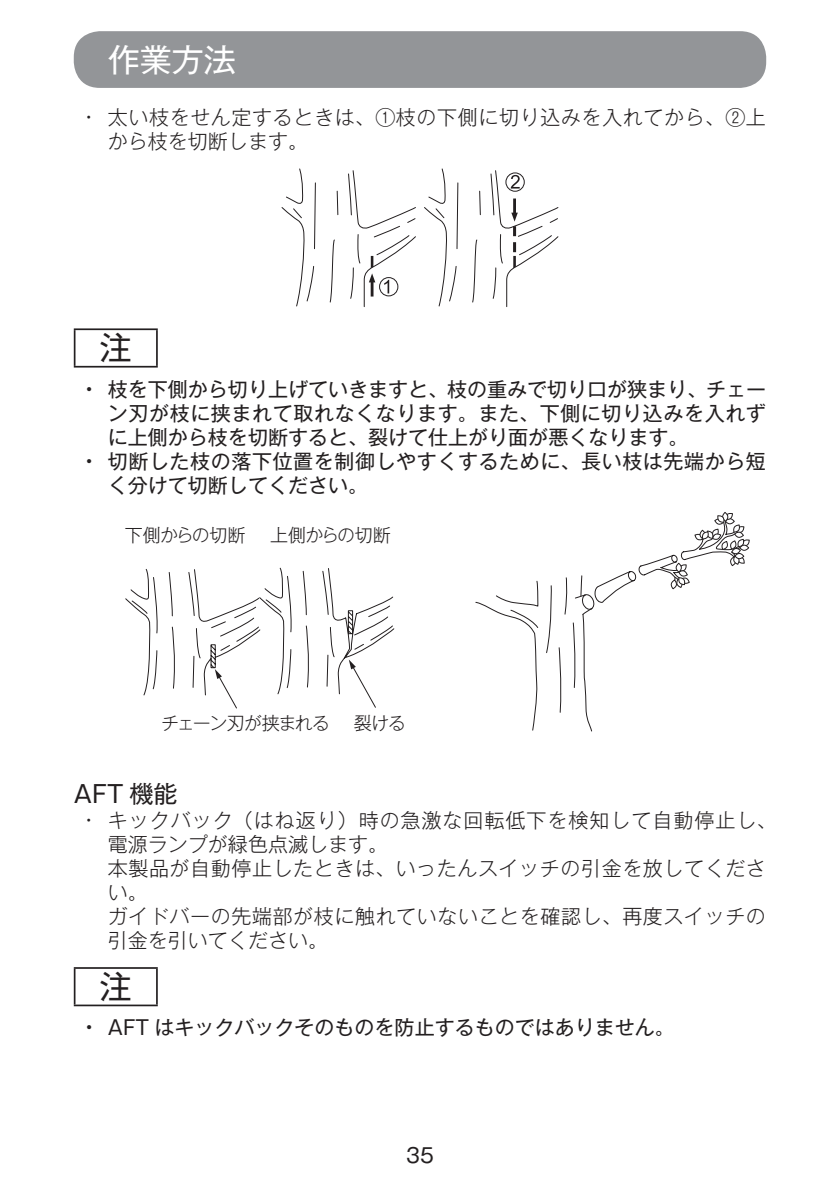
<style>
.page{position:relative;width:840px;height:1191px;background:#fff}
.page>*{position:absolute;margin:0;border:0;box-sizing:border-box;transform-origin:0 0}
.t1{font:32px "Gothic MB101 Pro";color:#fff}
.t2{font:32px "Gothic MB101 Pro";color:#231f20}
.t3{font:24px "Gothic MB101 Pro";color:#231f20}
.t4{font:300 20px/24px "Gothic MB101 Pro";letter-spacing:.03em;color:#231f20}
.t5{font:20px/24px "Gothic MB101 Pro";color:#231f20;text-align:justify}
.t6{font:20px/24px "Gothic MB101 Pro";letter-spacing:.03em;color:#231f20}
.t7{font:18px "Gothic MB101 Pro Light 90 msp RKSJ H";letter-spacing:-.04em;color:#231f20}
.t8{font:18px "Gothic MB101 Pro Light 90 msp RKSJ H";letter-spacing:-.07em;color:#231f20}
.s1{font-weight:500}
</style>
<div class="page">
<div style="left:74px;top:31px;width:691px;height:57px;background:#939598;border-radius:26px"></div>
<svg style="left:281px;top:168px;width:35px;height:139px"></svg>
<svg style="left:329px;top:239px;width:6px;height:64px"></svg>
<svg style="left:336px;top:191px;width:2px;height:24px"></svg>
<svg style="left:424px;top:168px;width:34px;height:139px"></svg>
<svg style="left:472px;top:239px;width:5px;height:64px"></svg>
<svg style="left:479px;top:191px;width:1px;height:24px"></svg>
<svg style="left:348px;top:170px;width:68px;height:137px"></svg>
<svg style="left:490px;top:170px;width:69px;height:137px"></svg>
<div style="left:379px;top:277px;width:19px;height:19px;border:1px solid #231f20;border-radius:50%"></div>
<div style="left:505px;top:172px;width:19px;height:20px;border:1px solid #231f20;border-radius:50%"></div>
<hr style="left:74px;top:328px;width:84px;height:2px;background:#231f20">
<hr style="left:74px;top:330px;width:1px;height:36px;background:#231f20">
<hr style="left:156px;top:330px;width:2px;height:36px;background:#231f20">
<hr style="left:74px;top:366px;width:84px;height:1px;background:#231f20">
<svg style="left:475px;top:512px;width:274px;height:219px"></svg>
<svg style="left:125px;top:567px;width:269px;height:129px"></svg>
<svg style="left:215px;top:669px;width:22px;height:40px"></svg>
<svg style="left:348px;top:659px;width:28px;height:49px"></svg>
<hr style="left:74px;top:967px;width:84px;height:1px;background:#231f20">
<hr style="left:74px;top:968px;width:1px;height:36px;background:#231f20">
<hr style="left:156px;top:968px;width:2px;height:36px;background:#231f20">
<hr style="left:74px;top:1004px;width:84px;height:2px;background:#231f20">
<h1 class="t1" style="left:108px;top:33px;width:129px">作業方法</h1>
<p class="t4" style="left:108px;top:103px;width:659px;text-indent:-23px">• 太い枝をせん定するときは、①枝の下側に切り込みを入れてから、②上から枝を切断します。</p>
<h1 class="t2" style="left:100px;top:321px;width:33px">注</h1>
<p class="t5" style="left:108px;top:374px;width:659px;text-indent:-23px"><span class="s1">•</span> 枝を下側から切り上げていきますと、枝の重みで切り口が狭まり、チェーン刃が枝に挟まれて取れなくなります。また、下側に切り込みを入れずに上側から枝を切断すると、裂けて仕上がり面が悪くなります。</p>
<p class="t6" style="left:108px;top:446px;width:659px;text-indent:-23px"><span class="s1">•</span> 切断した枝の落下位置を制御しやすくするために、長い枝は先端から短く分けて切断してください。</p>
<p class="t7" style="left:125px;top:520px;width:122px">下側からの切断</p>
<p class="t7" style="left:270px;top:520px;width:122px">上側からの切断</p>
<p class="t8" style="left:161px;top:708px;width:170px">チェーン刃が挟まれる</p>
<p class="t7" style="left:353px;top:708px;width:54px">裂ける</p>
<p class="t3" style="left:74px;top:774px;width:105px">AFT 機能</p>
<p class="t4" style="left:108px;top:805px;width:669px;text-indent:-23px">• キックバック（はね返り）時の急激な回転低下を検知して自動停止し、電源ランプが緑色点滅します。<br>本製品が自動停止したときは、いったんスイッチの引金を放してください。<br>ガイドバーの先端部が枝に触れていないことを確認し、再度スイッチの引金を引いてください。</p>
<h1 class="t2" style="left:100px;top:960px;width:33px">注</h1>
<p class="t5" style="left:85px;top:1012px;width:591px"><span class="s1">•</span> AFT はキックバックそのものを防止するものではありません。</p>
<p class="t5" style="left:406px;top:1140px;width:29px">35</p>
</div>
